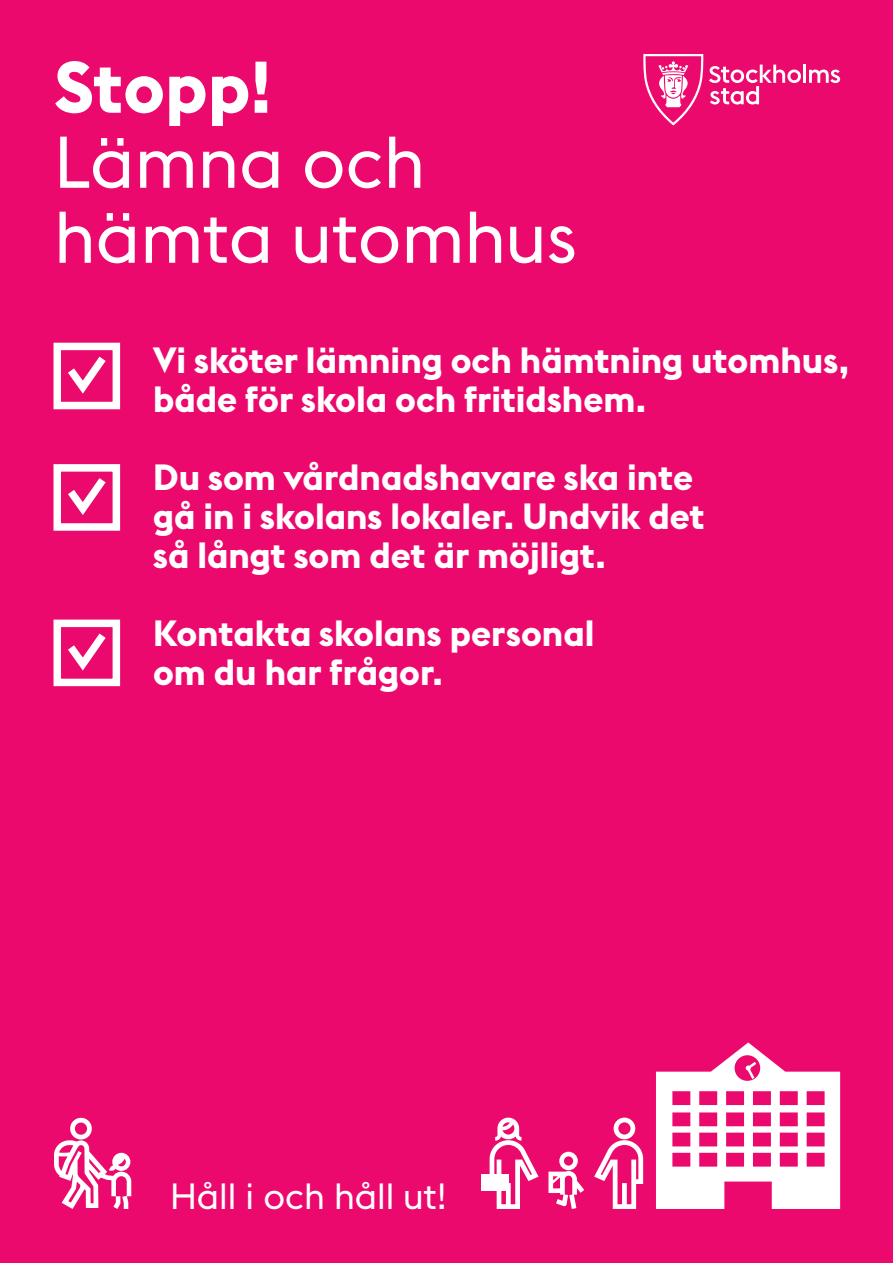
<style>
.page{position:relative;width:893px;height:1263px;background:#ec096d}
.page>*{position:absolute;margin:0;border:0;box-sizing:border-box;transform-origin:0 0}
.Titel{font:72px/75px "Stockholm Type";color:#fff}
.Titel-2{font:700 72px "Stockholm Type";color:#fff}
.Styckesrubrik{font:700 36px/39px "Stockholm Type";color:#fff}
.Stycke{font:36px "Stockholm Type";color:#fff}
</style>
<div class="page">
<svg style="left:594px;top:1117px;width:49px;height:92px"></svg>
<svg style="left:490px;top:1117px;width:49px;height:92px"></svg>
<div style="left:481px;top:1174px;width:27px;height:17px;background:#fff"></div>
<svg style="left:656px;top:1042px;width:184px;height:167px"></svg>
<svg style="left:54px;top:1118px;width:77px;height:91px"></svg>
<svg style="left:548px;top:1152px;width:36px;height:57px"></svg>
<hr style="left:803px;top:65px;width:3px;height:18px;background:#fff">
<svg style="left:809px;top:70px;width:31px;height:13px"></svg>
<svg style="left:643px;top:54px;width:158px;height:71px"></svg>
<div style="left:54px;top:464px;width:66px;height:67px;border:8px solid #fff"></div>
<svg style="left:61px;top:470px;width:52px;height:52px"></svg>
<div style="left:54px;top:620px;width:66px;height:66px;border:8px solid #fff"></div>
<svg style="left:61px;top:625px;width:52px;height:52px"></svg>
<div style="left:54px;top:343px;width:66px;height:66px;border:8px solid #fff"></div>
<svg style="left:61px;top:348px;width:52px;height:52px"></svg>
<p class="Titel-2" style="left:54px;top:36px;width:219px">Stopp!</p>
<p class="Titel" style="left:54px;top:121px;width:524px">Lämna och hämta utomhus</p>
<p class="Styckesrubrik" style="left:153px;top:339px;width:698px">Vi sköter lämning och hämtning utomhus,</p>
<p class="Styckesrubrik" style="left:153px;top:378px;width:495px">både för skola och fritidshem.</p>
<p class="Styckesrubrik" style="left:153px;top:456px;width:553px">Du som vårdnadshavare ska inte gå in i skolans lokaler. Undvik det så långt som det är möjligt.</p>
<p class="Styckesrubrik" style="left:153px;top:612px;width:443px">Kontakta skolans personal om du har frågor.</p>
<p class="Stycke" style="left:170px;top:1172px;width:278px">Håll i och håll ut!</p>
</div>
